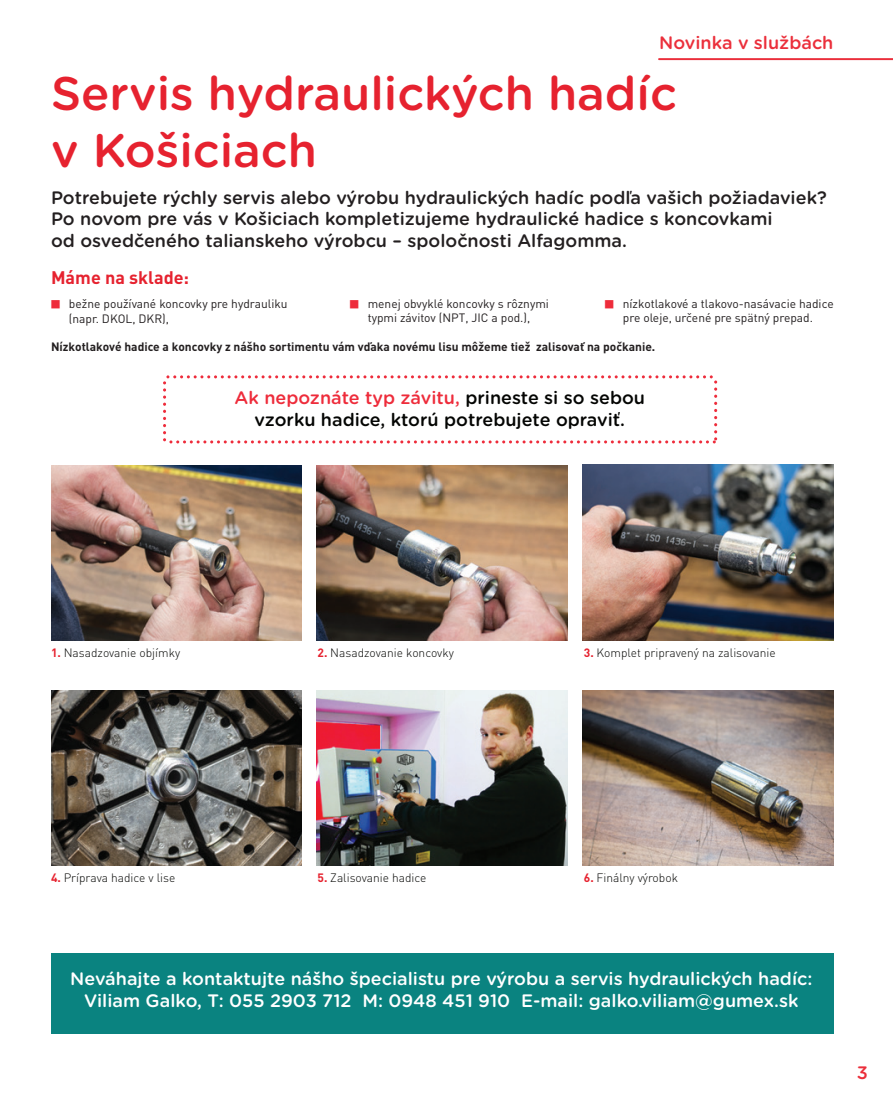
<style>
.page{position:relative;width:893px;height:1106px;background:#fff}
.page>*{position:absolute;margin:0;border:0;box-sizing:border-box;transform-origin:0 0}
.t1{font:500 47.1px/56.6px "Gotham Rounded";color:#e6222f}
.t2{font:500 18px/21.6px "Gotham Rounded";color:#231f20}
.t3{font:500 18px/21.6px "Gotham Rounded";color:#fff;text-align:center}
.t4{font:500 18px/21.6px "Gotham Rounded";color:#040503;text-align:center}
.t5{font:500 18px "Gotham Rounded";color:#eb2f3b}
.t6{font:700 18px "DIN Pro";color:#e6222f}
.t7{font:12px/14.4px "DIN Pro";color:#231f20;text-align:center}
.t8{font:300 12px "DIN Pro";color:#040503}
.t9{font:700 12px "DIN Pro";color:#231f20}
.s1{color:#ee2c3b}
.s2{font-weight:700;color:#e6222f}
</style>
<div class="page">
<svg style="left:658px;top:58px;width:235px;height:2px"></svg>
<img style="left:51px;top:690px;width:251px;height:176px">
<img style="left:317px;top:690px;width:251px;height:176px">
<img style="left:583px;top:690px;width:250px;height:175px">
<img style="left:51px;top:465px;width:251px;height:175px">
<img style="left:317px;top:465px;width:251px;height:175px">
<img style="left:583px;top:465px;width:250px;height:175px">
<svg style="left:163px;top:375px;width:554px;height:68px"></svg>
<div style="left:51px;top:953px;width:782px;height:80px;background:#0a8380"></div>
<p class="t5" style="left:659px;top:30px;width:176px">Novinka v službách</p>
<h1 class="t1" style="left:51px;top:63px;width:627px">Servis hydraulických hadíc v Košiciach</h1>
<p class="t2" style="left:51px;top:186px;width:777px">Potrebujete rýchly servis alebo výrobu hydraulických hadíc podľa vašich požiadaviek?<br>Po novom pre vás v Košiciach kompletizujeme hydraulické hadice s koncovkami<br>od osvedčeného talianskeho výrobcu – spoločnosti Alfagomma.</p>
<p class="t6" style="left:51px;top:265px;width:140px">Máme na sklade:</p>
<p class="t7" style="left:69px;top:296px;width:220px;text-align:left;text-indent:-18px"><span class="s1">■</span> bežne používané koncovky pre hydrauliku (napr. DKOL, DKR),</p>
<p class="t7" style="left:350px;top:296px;width:201px"><span class="s1">■</span> menej obvyklé koncovky s rôznymi typmi závitov (NPT, JIC a pod.),</p>
<p class="t7" style="left:605px;top:296px;width:230px"><span class="s1">■</span> nízkotlakové a tlakovo-nasávacie hadice pre oleje, určené pre spätný prepad.</p>
<p class="t9" style="left:51px;top:338px;width:606px">Nízkotlakové hadice a koncovky z nášho sortimentu vám vďaka novému lisu môžeme tiež zalisovať na počkanie.</p>
<p class="t4" style="left:235px;top:386px;width:412px"><span class="s1">Ak nepoznáte typ závitu,</span> prineste si so sebou vzorku hadice, ktorú potrebujete opraviť.</p>
<p class="t8" style="left:51px;top:644px;width:131px"><span class="s2">1.</span> Nasadzovanie objímky</p>
<p class="t8" style="left:318px;top:644px;width:138px"><span class="s2">2.</span> Nasadzovanie koncovky</p>
<p class="t8" style="left:584px;top:644px;width:193px"><span class="s2">3.</span> Komplet pripravený na zalisovanie</p>
<p class="t8" style="left:51px;top:869px;width:126px"><span class="s2">4.</span> Príprava hadice v lise</p>
<p class="t8" style="left:318px;top:869px;width:110px"><span class="s2">5.</span> Zalisovanie hadice</p>
<p class="t8" style="left:584px;top:869px;width:96px"><span class="s2">6.</span> Finálny výrobok</p>
<p class="t3" style="left:70px;top:967px;width:744px">Neváhajte a kontaktujte nášho špecialistu pre výrobu a servis hydraulických hadíc:<br>Viliam Galko, T: 055 2903 712 M: 0948 451 910 E-mail: galko.viliam@gumex.sk</p>
<p class="t5" style="left:857px;top:1060px;width:13px">3</p>
</div>
